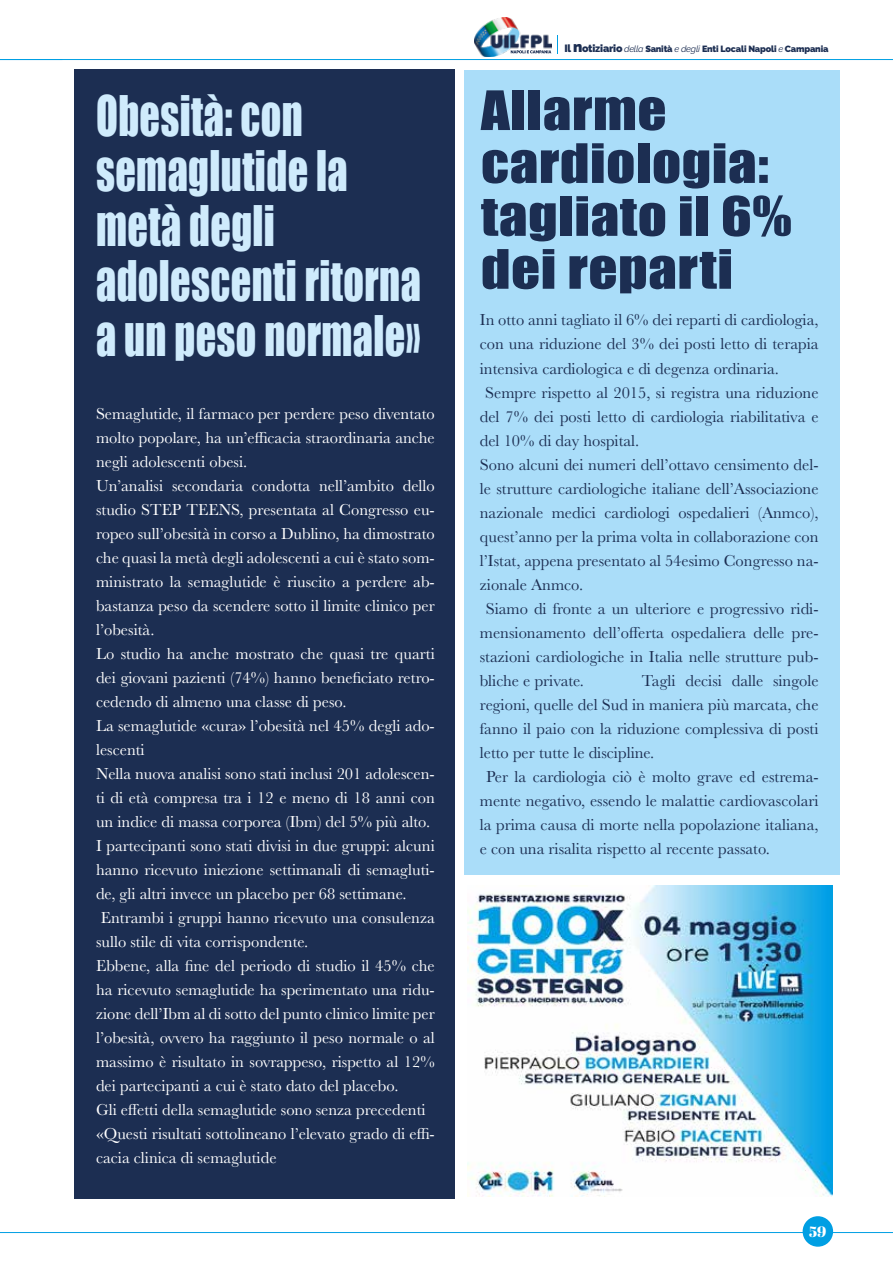
<style>
.page{position:relative;width:893px;height:1263px;background:#fff}
.page>*{position:absolute;margin:0;border:0;box-sizing:border-box;transform-origin:0 0}
.t1{font:51.45px/55.1px "Impact";letter-spacing:.01em;color:#cfebfc;scale:.78 1}
.t2{font:50.25px/52.9px "Impact";letter-spacing:.01em;color:#1c2e52;scale:1.13 1}
.t3{font:16.5px/24px "Baskerville";color:#fff}
.t4{font:16.5px "Baskerville";color:#1c2e52}
.t5{font:15px "Abril Fatface";color:#fff}
.t6{font:900 9px "Raleway";letter-spacing:-.02em;color:#1c2e52}
.s1{font-size:10.5px}
.s2{font-size:15px}
.s3{font-weight:400;font-style:italic}
</style>
<div class="page">
<img style="left:475px;top:18px;width:76px;height:39px">
<svg style="left:557px;top:35px;width:1px;height:18px"></svg>
<hr style="left:0;top:59px;width:893px;height:1px;background:#009fe3">
<hr style="left:0;top:1232px;width:893px;height:1px;background:#009fe3">
<div style="left:803px;top:1217px;width:29px;height:29px;background:#009fe3;border-radius:50%"></div>
<div style="left:803px;top:1216px;width:30px;height:31px;border:2px solid #009fe3;border-radius:50%"></div>
<div style="left:464px;top:70px;width:376px;height:804px;background:#aaddf9"></div>
<div style="left:74px;top:70px;width:381px;height:1129px;background:#1c2e52"></div>
<img style="left:467px;top:885px;width:366px;height:311px">
<p class="t6" style="left:564px;top:44px;width:265px"><span class="s1">Il</span> <span class="s2">n</span><span class="s1">otiziario</span> <span class="s3">della</span> Sanità <span class="s3">e degli</span> Enti Locali Napoli <span class="s3">e</span> Campania</p>
<h1 class="t1" style="left:96px;top:87px;width:418px">Obesità: con semaglutide la metà degli adolescenti ritorna a un peso normale»</h1>
<h2 class="t2" style="left:481px;top:83px;width:277px">Allarme cardiologia: tagliato il 6% dei reparti</h2>
<p class="t4" style="left:480px;top:310px;width:340px">In otto anni tagliato il 6% dei reparti di cardiologia,</p>
<p class="t4" style="left:480px;top:334px;width:340px">con una riduzione del 3% dei posti letto di terapia</p>
<p class="t4" style="left:480px;top:358px;width:301px">intensiva cardiologica e di degenza ordinaria.</p>
<p class="t4" style="left:485px;top:382px;width:335px">Sempre rispetto al 2015, si registra una riduzione</p>
<p class="t4" style="left:480px;top:406px;width:340px">del 7% dei posti letto di cardiologia riabilitativa e</p>
<p class="t4" style="left:480px;top:430px;width:161px">del 10% di day hospital.</p>
<p class="t4" style="left:480px;top:454px;width:340px">Sono alcuni dei numeri dell’ottavo censimento del-</p>
<p class="t4" style="left:480px;top:478px;width:340px">le strutture cardiologiche italiane dell’Associazione</p>
<p class="t4" style="left:480px;top:502px;width:340px">nazionale medici cardiologi ospedalieri (Anmco),</p>
<p class="t4" style="left:480px;top:526px;width:340px">quest’anno per la prima volta in collaborazione con</p>
<p class="t4" style="left:480px;top:550px;width:340px">l’Istat, appena presentato al 54esimo Congresso na-</p>
<p class="t4" style="left:480px;top:574px;width:105px">zionale Anmco.</p>
<p class="t4" style="left:486px;top:598px;width:334px">Siamo di fronte a un ulteriore e progressivo ridi-</p>
<p class="t4" style="left:480px;top:622px;width:340px">mensionamento dell’offerta ospedaliera delle pre-</p>
<p class="t4" style="left:480px;top:646px;width:340px">stazioni cardiologiche in Italia nelle strutture pub-</p>
<p class="t4" style="left:480px;top:670px;width:106px">bliche e private.</p>
<p class="t4" style="left:642px;top:670px;width:178px">Tagli decisi dalle singole</p>
<p class="t4" style="left:480px;top:694px;width:340px">regioni, quelle del Sud in maniera più marcata, che</p>
<p class="t4" style="left:480px;top:718px;width:340px">fanno il paio con la riduzione complessiva di posti</p>
<p class="t4" style="left:480px;top:742px;width:176px">letto per tutte le discipline.</p>
<p class="t4" style="left:486px;top:766px;width:334px">Per la cardiologia ciò è molto grave ed estrema-</p>
<p class="t4" style="left:480px;top:790px;width:340px">mente negativo, essendo le malattie cardiovascolari</p>
<p class="t4" style="left:480px;top:814px;width:340px">la prima causa di morte nella popolazione italiana,</p>
<p class="t4" style="left:480px;top:838px;width:292px">e con una risalita rispetto al recente passato.</p>
<p class="t3" style="left:96px;top:402px;width:340px">Semaglutide, il farmaco per perdere peso diventato molto popolare, ha un’efficacia straordinaria anche negli adolescenti obesi.<br>Un’analisi secondaria condotta nell’ambito dello studio STEP TEENS, presentata al Congresso eu&shy;ropeo sull’obesità in corso a Dublino, ha dimostrato che quasi la metà degli adolescenti a cui è stato som&shy;ministrato la semaglutide è riuscito a perdere ab&shy;bastanza peso da scendere sotto il limite clinico per l’obesità.<br>Lo studio ha anche mostrato che quasi tre quarti dei giovani pazienti (74%) hanno beneficiato retro&shy;cedendo di almeno una classe di peso.<br>La semaglutide «cura» l’obesità nel 45% degli ado&shy;lescenti<br>Nella nuova analisi sono stati inclusi 201 adolescen&shy;ti di età compresa tra i 12 e meno di 18 anni con un indice di massa corporea (Ibm) del 5% più alto.<br>I partecipanti sono stati divisi in due gruppi: alcuni hanno ricevuto iniezione settimanali di semagluti&shy;de, gli altri invece un placebo per 68 settimane.<br>Entrambi i gruppi hanno ricevuto una consulenza sullo stile di vita corrispondente.<br>Ebbene, alla fine del periodo di studio il 45% che ha ricevuto semaglutide ha sperimentato una ridu&shy;zione dell’Ibm al di sotto del punto clinico limite per l’obesità, ovvero ha raggiunto il peso normale o al massimo è risultato in sovrappeso, rispetto al 12% dei partecipanti a cui è stato dato del placebo.<br>Gli effetti della semaglutide sono senza precedenti «Questi risultati sottolineano l’elevato grado di effi&shy;cacia clinica di semaglutide</p>
<p class="t5" style="left:809px;top:1221px;width:19px">59</p>
</div>
